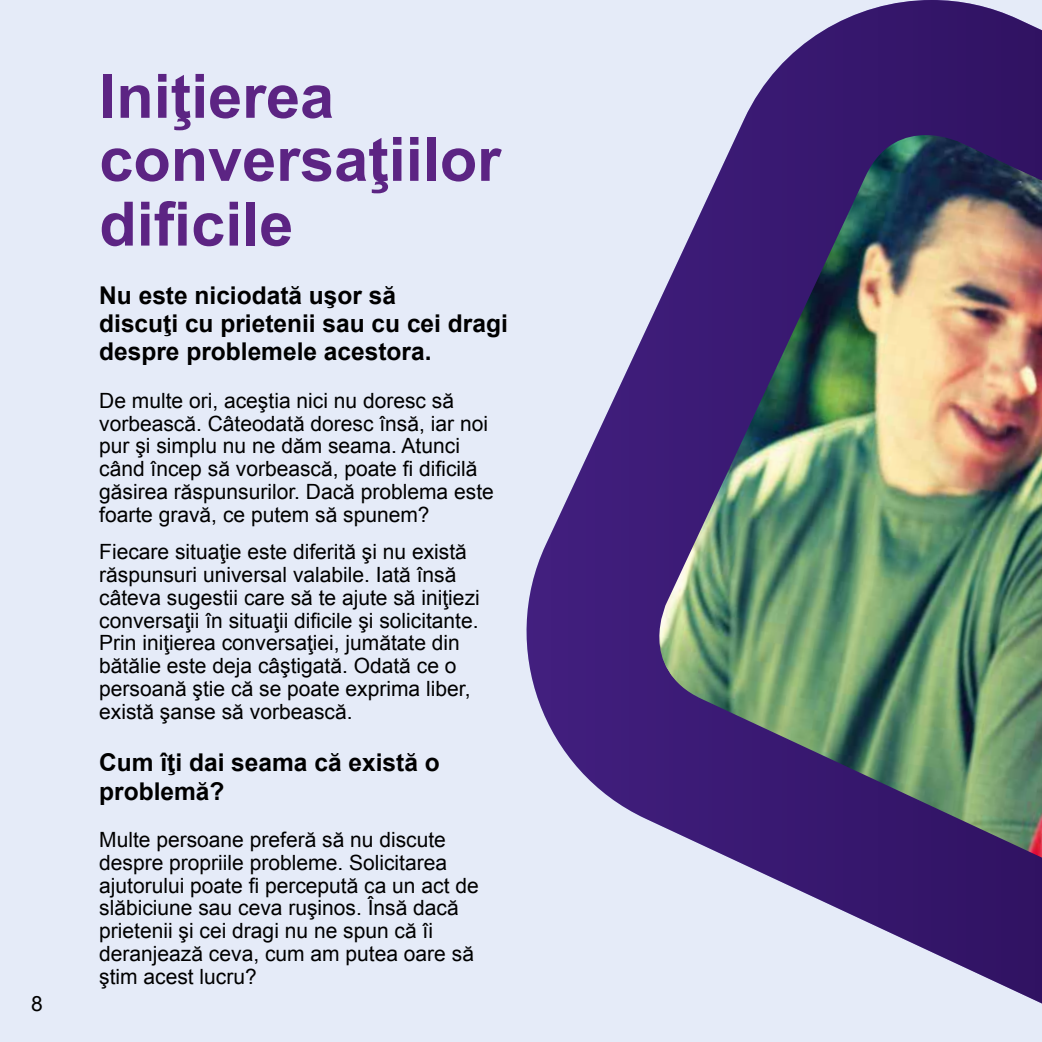
<style>
.page{position:relative;width:1042px;height:1042px;background:#e5ebf8}
.page>*{position:absolute;margin:0;border:0;box-sizing:border-box;transform-origin:0 0}
.t1{font:700 61.25px/63.9px "Arial";color:#5c2483}
.t2{font:700 24.5px/28px "Arial";color:#000}
.t3{font:21px/22.8px "Arial";color:#000}
</style>
<div class="page">
<svg style="left:526px;top:0;width:516px;height:1003px"></svg>
<img style="left:637px;top:137px;width:405px;height:720px">
<p class="t3" style="left:31px;top:993px;width:13px">8</p>
<h1 class="t1" style="left:99px;top:66px;width:403px">Iniţierea conversaţiilor dificile</h1>
<p class="t2" style="left:99px;top:282px;width:410px">Nu este niciodată uşor să<br>discuţi cu prietenii sau cu cei dragi despre problemele acestora.</p>
<p class="t3" style="left:99px;top:389px;width:396px">De multe ori, aceştia nici nu doresc să vorbească. Câteodată doresc însă, iar noi pur şi simplu nu ne dăm seama. Atunci când încep să vorbească, poate fi dificilă găsirea răspunsurilor. Dacă problema este foarte gravă, ce putem să spunem?</p>
<p class="t3" style="left:99px;top:541px;width:382px">Fiecare situaţie este diferită şi nu există răspunsuri universal valabile. Iată însă câteva sugestii care să te ajute să iniţiezi conversaţii în situaţii dificile şi solicitante.<br>Prin iniţierea conversaţiei, jumătate din bătălie este deja câştigată. Odată ce o persoană ştie că se poate exprima liber, există şanse să vorbească.</p>
<p class="t2" style="left:99px;top:749px;width:342px">Cum îţi dai seama că există o problemă?</p>
<p class="t3" style="left:99px;top:828px;width:381px">Multe persoane preferă să nu discute despre propriile probleme. Solicitarea ajutorului poate fi percepută ca un act de slăbiciune sau ceva ruşinos. Însă dacă prietenii şi cei dragi nu ne spun că îi deranjează ceva, cum am putea oare să ştim acest lucru?</p>
</div>
